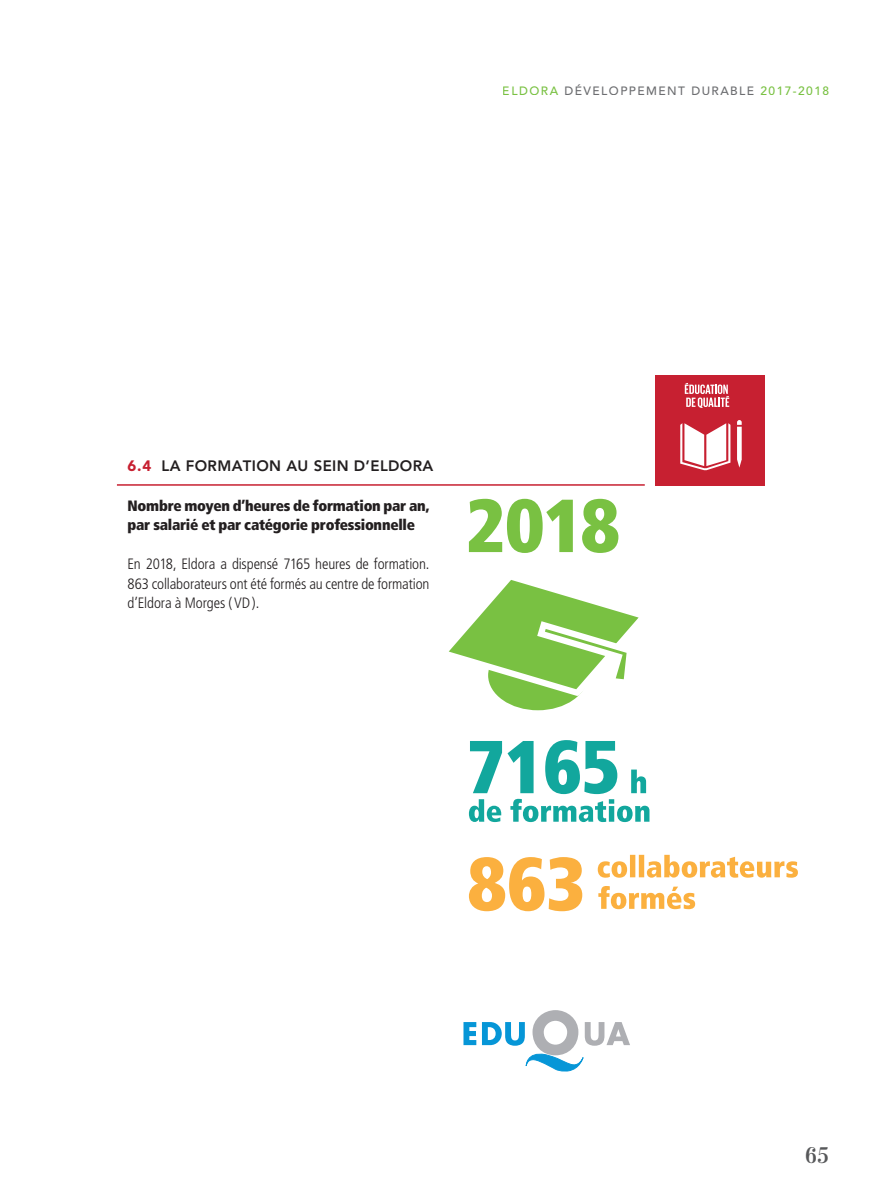
<style>
.page{position:relative;width:893px;height:1191px;background:#fff}
.page>*{position:absolute;margin:0;border:0;box-sizing:border-box;transform-origin:0 0}
.t1{font:700 21px "Santis";color:#57585a}
.t2{font:300 condensed 15px/19.5px "Frutiger";letter-spacing:-.01em;color:#231f20;text-align:justify}
.t3{font:900 condensed 15px/19.5px "Frutiger";letter-spacing:-.02em;color:#231f20}
.t4{font:800 15px "Avenir";letter-spacing:.025em;color:#231f20}
.t5{font:500 12px "Avenir";letter-spacing:.12em;color:#6c6d70}
.s1{color:#79c142}
.s2{font-weight:900;color:#c72031}
</style>
<div class="page">
<hr style="left:117px;top:484px;width:528px;height:2px;background:#c72031">
<div style="left:655px;top:376px;width:110px;height:110px;background:#c72031"></div>
<svg style="left:737px;top:420px;width:5px;height:47px"></svg>
<svg style="left:680px;top:423px;width:50px;height:47px"></svg>
<svg style="left:685px;top:383px;width:44px;height:25px"></svg>
<svg style="left:463px;top:1022px;width:13px;height:23px"></svg>
<svg style="left:482px;top:1010px;width:148px;height:62px"></svg>
<svg style="left:469px;top:499px;width:149px;height:54px"></svg>
<svg style="left:469px;top:855px;width:329px;height:56px"></svg>
<svg style="left:448px;top:580px;width:191px;height:131px"></svg>
<svg style="left:469px;top:740px;width:180px;height:82px"></svg>
<p class="t5" style="left:503px;top:84px;width:328px"><span class="s1">ELDORA</span> DÉVELOPPEMENT DURABLE <span class="s1">2017-2018</span></p>
<p class="t4" style="left:128px;top:457px;width:307px"><span class="s2">6.4</span> LA FORMATION AU SEIN D’ELDORA</p>
<p class="t3" style="left:128px;top:495px;width:303px">Nombre moyen d’heures de formation par an, par salarié et par catégorie professionnelle</p>
<p class="t2" style="left:128px;top:554px;width:303px">En 2018, Eldora a dispensé 7165 heures de formation.<br>863 collaborateurs ont été formés au centre de formation d’Eldora à Morges (VD).</p>
<h1 class="t1" style="left:805px;top:1143px;width:26px">65</h1>
</div>
